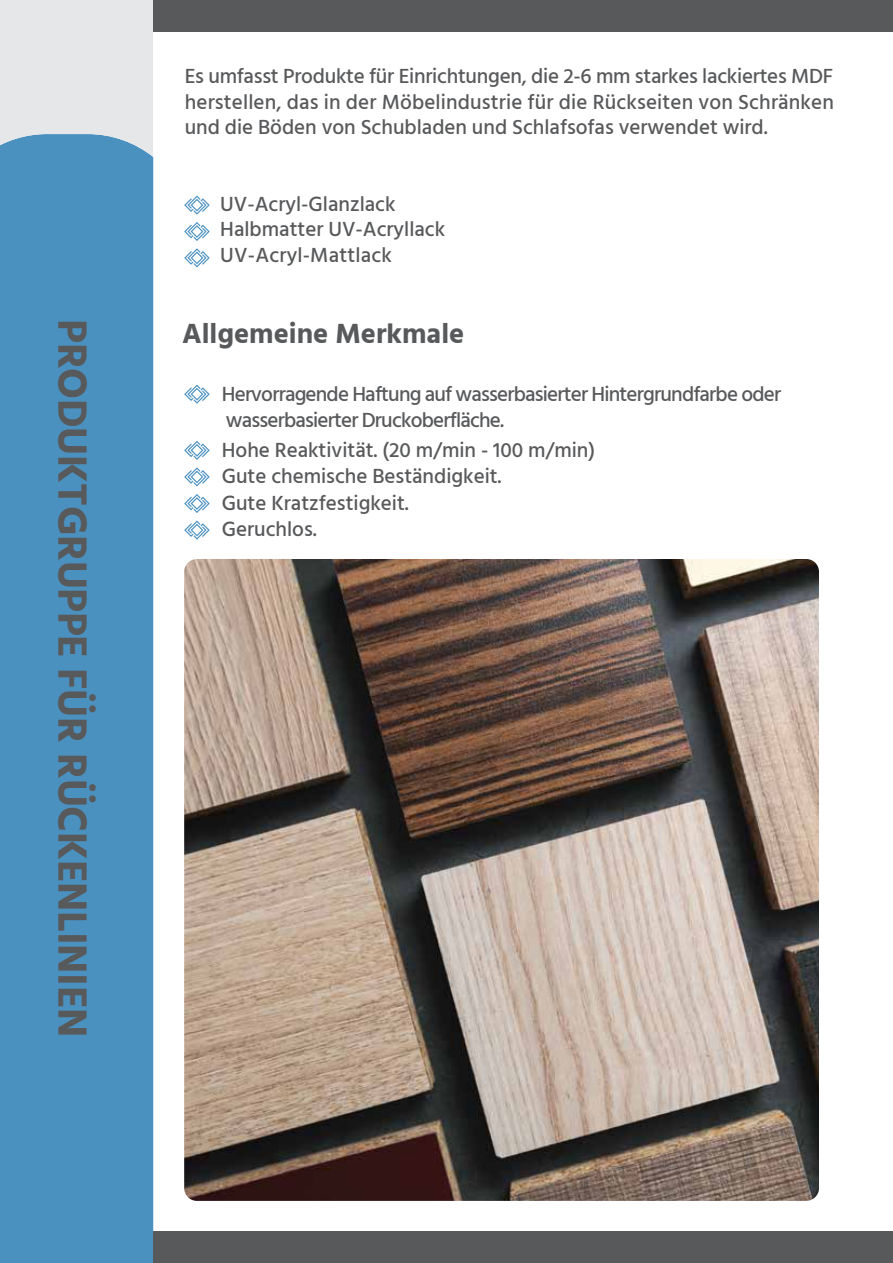
<style>
.page{position:relative;width:893px;height:1263px;background:#fff}
.page>*{position:absolute;margin:0;border:0;box-sizing:border-box;transform-origin:0 0}
.t1{font:700 42px "Hind Siliguri";letter-spacing:-.005em;color:#58595b}
.t2{font:700 28.5px "Hind Siliguri";color:#58595b}
.t3{font:500 21px/25.5px "Hind Siliguri";color:#58595b}
.t4{font:500 21px/25.5px "Hind Siliguri";letter-spacing:-.04em;color:#58595b}
</style>
<div class="page">
<div style="left:0;top:157px;width:153px;height:1106px;background:#4b91c0"></div>
<svg style="left:0;top:0;width:153px;height:157px;background:#d3dce3"></svg>
<div style="left:153px;top:0;width:740px;height:31px;background:#58595b"></div>
<svg style="left:184px;top:385px;width:26px;height:19px"></svg>
<svg style="left:184px;top:441px;width:26px;height:19px"></svg>
<svg style="left:184px;top:467px;width:26px;height:19px"></svg>
<svg style="left:184px;top:494px;width:26px;height:19px"></svg>
<svg style="left:184px;top:520px;width:26px;height:20px"></svg>
<img style="left:184px;top:559px;width:635px;height:642px">
<div style="left:153px;top:1231px;width:740px;height:32px;background:#58595b"></div>
<svg style="left:184px;top:196px;width:26px;height:19px"></svg>
<svg style="left:184px;top:222px;width:26px;height:19px"></svg>
<svg style="left:184px;top:248px;width:26px;height:19px"></svg>
<h1 class="t1" style="left:105px;top:319px;width:720px;rotate:90deg">PRODUKTGRUPPE FÜR RÜCKENLINIEN</h1>
<p class="t3" style="left:185px;top:65px;width:651px;text-align:justify">Es umfasst Produkte für Einrichtungen, die 2-6 mm starkes lackiertes MDF herstellen, das in der Möbelindustrie für die Rückseiten von Schränken und die Böden von Schubladen und Schlafsofas verwendet wird.</p>
<p class="t3" style="left:220px;top:192px;width:226px">UV-Acryl-Glanzlack<br>Halbmatter UV-Acryllack<br>UV-Acryl-Mattlack</p>
<h2 class="t2" style="left:182px;top:311px;width:284px">Allgemeine Merkmale</h2>
<p class="t4" style="left:222px;top:382px;width:561px">Hervorragende Haftung auf wasserbasierter Hintergrundfarbe oder wasserbasierter Druckoberfläche.</p>
<p class="t3" style="left:222px;top:439px;width:375px">Hohe Reaktivität. (20 m/min - 100 m/min)</p>
<p class="t3" style="left:222px;top:465px;width:281px">Gute chemische Beständigkeit.</p>
<p class="t3" style="left:222px;top:491px;width:189px;line-height:26.2px">Gute Kratzfestigkeit.<br>Geruchlos.</p>
</div>
